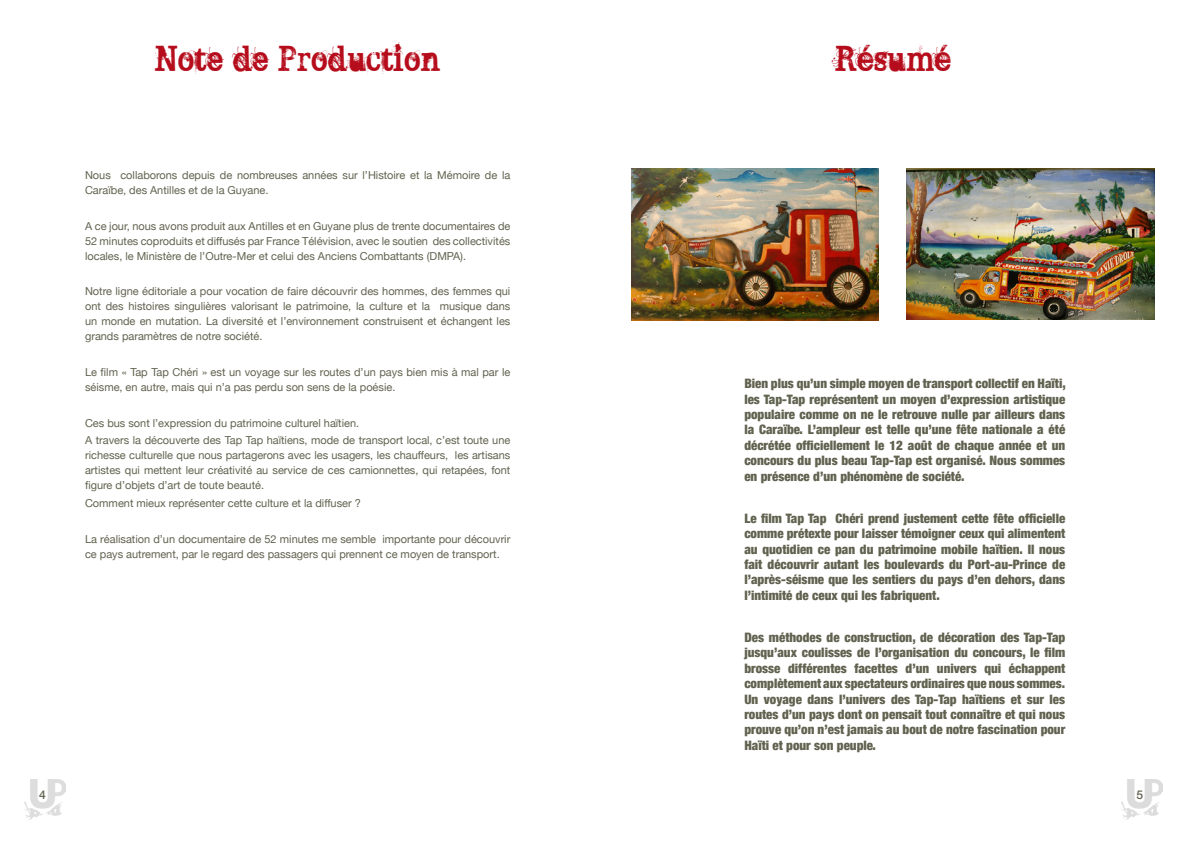
<style>
.page{position:relative;width:1191px;height:842px;background:#fff}
.page>*{position:absolute;margin:0;border:0;box-sizing:border-box;transform-origin:0 0}
.t1{font:30px "BROKENGHOST";letter-spacing:.025em;color:#b60d1c}
.t2{font:900 condensed 13px/15.4px "Helvetica Neue";color:#626250;text-align:justify}
.t3{font:500 12px "Helvetica Neue";color:#626250}
.t4{font:11px/15px "Helvetica Neue";color:#626250}
</style>
<div class="page">
<img style="left:24px;top:780px;width:41px;height:39px">
<img style="left:1121px;top:780px;width:41px;height:39px">
<img style="left:631px;top:168px;width:247px;height:152px">
<img style="left:906px;top:168px;width:248px;height:151px">
<h1 class="t1" style="left:155px;top:36px;width:287px">Note de Production</h1>
<h1 class="t1" style="left:835px;top:36px;width:117px">Résumé</h1>
<p class="t4" style="left:85px;top:168px;width:427px">Nous collaborons depuis de nombreuses années sur l’Histoire et la Mémoire de la<br>Caraïbe, des Antilles et de la Guyane.</p>
<p class="t4" style="left:85px;top:219px;width:427px;text-align:justify">A ce jour, nous avons produit aux Antilles et en Guyane plus de trente documentaires de 52 minutes coproduits et diffusés par France Télévision, avec le soutien des collectivités locales, le Ministère de l’Outre-Mer et celui des Anciens Combattants (DMPA).</p>
<p class="t4" style="left:85px;top:284px;width:427px;text-align:justify">Notre ligne éditoriale a pour vocation de faire découvrir des hommes, des femmes qui ont des histoires singulières valorisant le patrimoine, la culture et la musique dans un monde en mutation. La diversité et l’environnement construisent et échangent les grands paramètres de notre société.</p>
<p class="t4" style="left:85px;top:365px;width:427px">Le film « Tap Tap Chéri » est un voyage sur les routes d’un pays bien mis à mal par le séisme, en autre, mais qui n’a pas perdu son sens de la poésie.</p>
<p class="t4" style="left:85px;top:414px;width:427px;line-height:17.8px">Ces bus sont l’expression du patrimoine culturel haïtien.<br>A travers la découverte des Tap Tap haïtiens, mode de transport local, c’est toute une</p>
<p class="t4" style="left:85px;top:449px;width:427px;text-align:justify">richesse culturelle que nous partagerons avec les usagers, les chauffeurs, les artisans artistes qui mettent leur créativité au service de ces camionnettes, qui retapées, font figure d’objets d’art de toute beauté.</p>
<p class="t4" style="left:85px;top:496px;width:277px">Comment mieux représenter cette culture et la diffuser ?</p>
<p class="t4" style="left:85px;top:532px;width:427px">La réalisation d’un documentaire de 52 minutes me semble importante pour découvrir ce pays autrement, par le regard des passagers qui prennent ce moyen de transport.</p>
<p class="t2" style="left:744px;top:375px;width:323px">Bien plus qu’un simple moyen de transport collectif en Haïti, les Tap-Tap représentent un moyen d’expression artistique populaire comme on ne le retrouve nulle par ailleurs dans la Caraïbe. L’ampleur est telle qu’une fête nationale a été décrétée officiellement le 12 août de chaque année et un concours du plus beau Tap-Tap est organisé. Nous sommes en présence d’un phénomène de société.</p>
<p class="t2" style="left:744px;top:510px;width:322px">Le film Tap Tap Chéri prend justement cette fête officielle comme prétexte pour laisser témoigner ceux qui alimentent au quotidien ce pan du patrimoine mobile haïtien. Il nous fait découvrir autant les boulevards du Port-au-Prince de l’après-séisme que les sentiers du pays d’en dehors, dans l’intimité de ceux qui les fabriquent.</p>
<p class="t2" style="left:744px;top:629px;width:322px">Des méthodes de construction, de décoration des Tap-Tap jusqu’aux coulisses de l’organisation du concours, le film brosse différentes facettes d’un univers qui échappent complètement aux spectateurs ordinaires que nous sommes.<br>Un voyage dans l’univers des Tap-Tap haïtiens et sur les routes d’un pays dont on pensait tout connaître et qui nous prouve qu’on n’est jamais au bout de notre fascination pour Haïti et pour son peuple.</p>
<p class="t3" style="left:39px;top:785px;width:8px">4</p>
<p class="t3" style="left:1136px;top:785px;width:8px">5</p>
</div>
